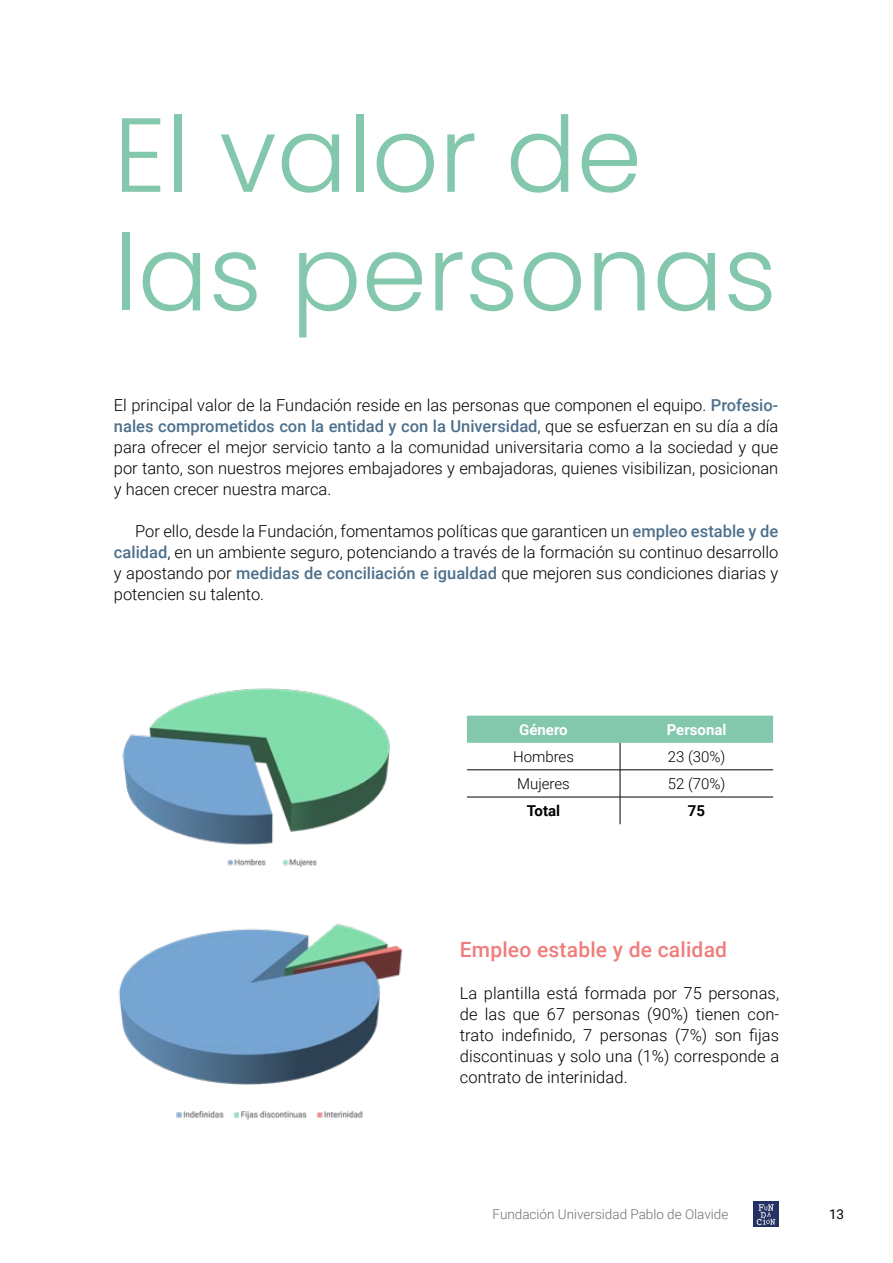
<style>
.page{position:relative;width:893px;height:1263px;background:#fff}
.page>*{position:absolute;margin:0;border:0;box-sizing:border-box;transform-origin:0 0}
.t1{font:300 105px/118.5px "Poppins";color:#83c7ad}
.t2{font:500 21px "Roboto";letter-spacing:.01em;color:#ef7d7c}
.t3{font:300 16.5px/21px "Roboto";color:#000;text-align:justify}
.t4{font:300 15px "Roboto";color:#000}
.t5{font:700 15px "Roboto";color:#fff}
.t6{font:700 15px "Roboto";color:#000}
.t7{font:300 13.5px "Roboto";color:#706f6f}
.t8{font:13.5px "Roboto";color:#000}
.s1{font-weight:500;color:#4d708c}
</style>
<div class="page">
<div style="left:753px;top:1202px;width:26px;height:25px;background:#233164"></div>
<svg style="left:757px;top:1204px;width:18px;height:21px"></svg>
<img style="left:122px;top:688px;width:268px;height:180px">
<svg style="left:467px;top:716px;width:306px;height:108px"></svg>
<img style="left:118px;top:924px;width:285px;height:196px">
<h1 class="t1" style="left:114px;top:96px;width:665px">El valor de las personas</h1>
<p class="t3" style="left:114px;top:394px;width:666px">El principal valor de la Fundación reside en las personas que componen el equipo. <span class="s1">Profesio&shy;nales comprometidos con la entidad y con la Universidad</span>, que se esfuerzan en su día a día para ofrecer el mejor servicio tanto a la comunidad universitaria como a la sociedad y que por tanto, son nuestros mejores embajadores y embajadoras, quienes visibilizan, posicionan y hacen crecer nuestra marca.</p>
<p class="t3" style="left:114px;top:520px;width:666px;text-indent:21px">Por ello, desde la Fundación, fomentamos políticas que garanticen un <span class="s1">empleo estable y de calidad</span>, en un ambiente seguro, potenciando a través de la formación su continuo desarrollo y apostando por <span class="s1">medidas de conciliación e igualdad</span> que mejoren sus condiciones diarias y potencien su talento.</p>
<p class="t5" style="left:519px;top:719px;width:50px">Género</p>
<p class="t5" style="left:667px;top:719px;width:61px">Personal</p>
<p class="t4" style="left:513px;top:746px;width:62px">Hombres</p>
<p class="t4" style="left:668px;top:746px;width:59px">23 (30%)</p>
<p class="t4" style="left:517px;top:773px;width:54px">Mujeres</p>
<p class="t4" style="left:668px;top:773px;width:59px">52 (70%)</p>
<p class="t6" style="left:527px;top:800px;width:35px">Total</p>
<p class="t6" style="left:688px;top:800px;width:19px">75</p>
<p class="t2" style="left:460px;top:935px;width:269px">Empleo estable y de calidad</p>
<p class="t3" style="left:460px;top:982px;width:321px">La plantilla está formada por 75 personas, de las que 67 personas (90%) tienen con&shy;trato indefinido, 7 personas (7%) son fijas discontinuas y solo una (1%) corresponde a contrato de interinidad.</p>
<p class="t7" style="left:493px;top:1205px;width:237px">Fundación Universidad Pablo de Olavide</p>
<p class="t8" style="left:829px;top:1205px;width:17px">13</p>
</div>
